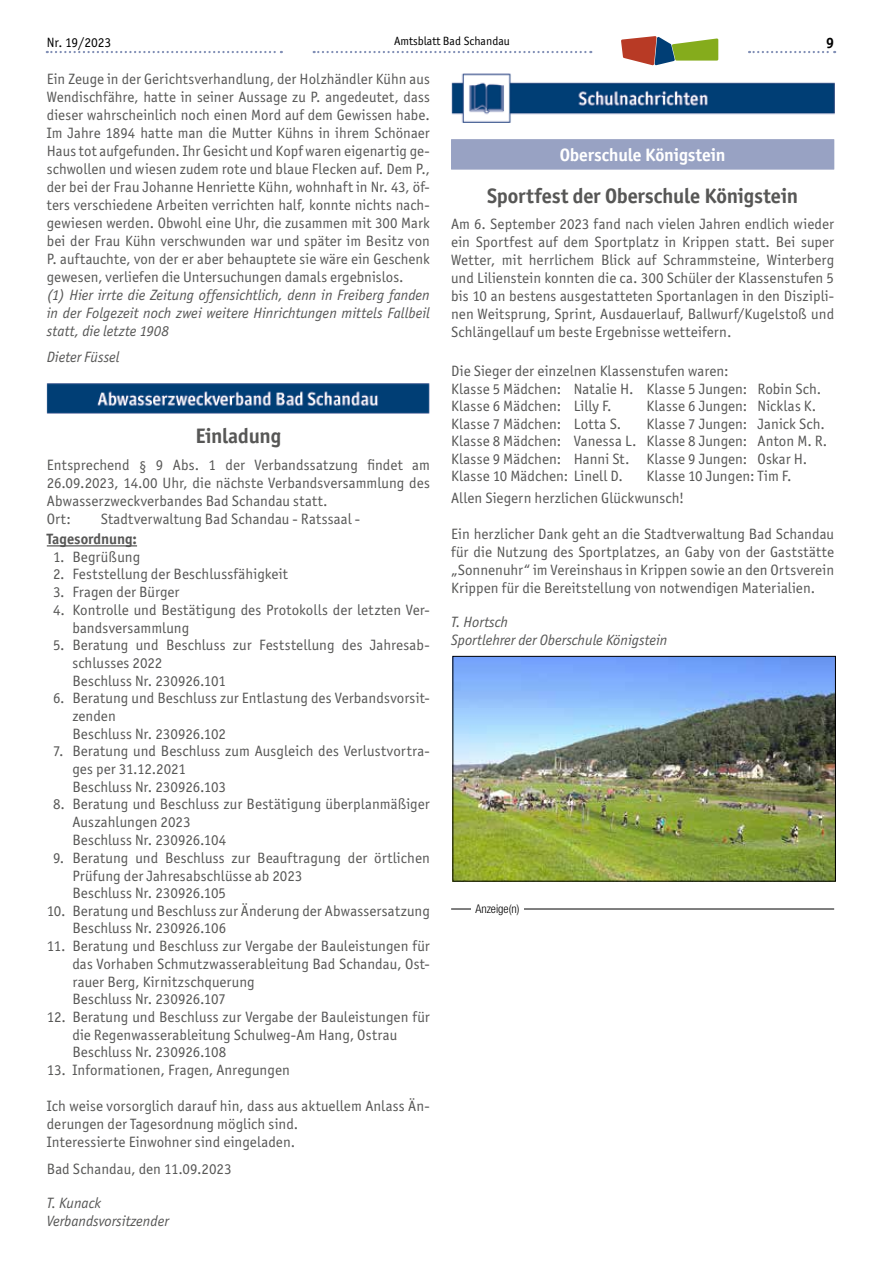
<style>
.page{position:relative;width:881px;height:1263px;background:#fff}
.page>*{position:absolute;margin:0;border:0;box-sizing:border-box;transform-origin:0 0}
.t1{font:700 21px "Officina San ITC";letter-spacing:-.01em;color:#575756}
.t2{font:700 18px "Officina San ITC";letter-spacing:-.005em;color:#fff}
.t3{font:15px/18px "Officina San ITC";letter-spacing:.01em;color:#575756}
.t4{font:italic 15px/18px "Officina San ITC";color:#575756}
.t5{font:700 15px "Officina San ITC";color:#575756}
.t6{font:700 15px "Officina San ITC";color:#000}
.t7{font:13.5px "Officina San ITC";color:#000}
.t8{font:12px "Officina San ITC";color:#000}
.t9{font:300 condensed 12px "Helvetica Neue LT";color:#000}
</style>
<div class="page">
<svg style="left:313px;top:51px;width:278px;height:2px"></svg>
<svg style="left:47px;top:51px;width:235px;height:2px"></svg>
<svg style="left:748px;top:51px;width:86px;height:2px"></svg>
<svg style="left:621px;top:36px;width:97px;height:29px"></svg>
<img style="left:451px;top:73px;width:382px;height:49px">
<div style="left:451px;top:139px;width:382px;height:30px;background:#98a2c3"></div>
<img style="left:454px;top:658px;width:379px;height:221px">
<div style="left:452px;top:656px;width:383px;height:225px;border:1px solid #000"></div>
<img style="left:47px;top:383px;width:382px;height:31px">
<hr style="left:47px;top:545px;width:90px;height:1px;background:#575756">
<hr style="left:451px;top:909px;width:382px;height:1px;background:#000">
<div style="left:471px;top:905px;width:52px;height:6px;background:#fff"></div>
<p class="t7" style="left:47px;top:34px;width:66px">Nr. 19/2023</p>
<p class="t8" style="left:394px;top:34px;width:117px">Amtsblatt Bad Schandau</p>
<p class="t6" style="left:825px;top:34px;width:10px">9</p>
<p class="t3" style="left:47px;top:70px;width:384px;text-align:justify">Ein Zeuge in der Gerichtsverhandlung, der Holzhändler Kühn aus Wendischfähre, hatte in seiner Aussage zu P. angedeutet, dass dieser wahrscheinlich noch einen Mord auf dem Gewissen habe.<br>Im Jahre 1894 hatte man die Mutter Kühns in ihrem Schönaer Haus tot aufgefunden. Ihr Gesicht und Kopf waren eigenartig ge&shy;schwollen und wiesen zudem rote und blaue Flecken auf. Dem P., der bei der Frau Johanne Henriette Kühn, wohnhaft in Nr. 43, öf&shy;ters verschiedene Arbeiten verrichten half, konnte nichts nach&shy;gewiesen werden. Obwohl eine Uhr, die zusammen mit 300 Mark bei der Frau Kühn verschwunden war und später im Besitz von P. auftauchte, von der er aber behauptete sie wäre ein Geschenk gewesen, verliefen die Untersuchungen damals ergebnislos.</p>
<p class="t4" style="left:47px;top:286px;width:384px;text-align:justify">(1) Hier irrte die Zeitung offensichtlich, denn in Freiberg fanden in der Folgezeit noch zwei weitere Hinrichtungen mittels Fallbeil statt, die letzte 1908</p>
<p class="t4" style="left:47px;top:348px;width:74px">Dieter Füssel</p>
<h1 class="t1" style="left:195px;top:423px;width:87px">Einladung</h1>
<p class="t3" style="left:47px;top:455px;width:384px">Entsprechend § 9 Abs. 1 der Verbandssatzung findet am 26.09.2023, 14.00 Uhr, die nächste Verbandsversammlung des Abwasserzweckverbandes Bad Schandau statt.<br>Ort:</p>
<p class="t3" style="left:101px;top:509px;width:260px">Stadtverwaltung Bad Schandau - Ratssaal -</p>
<p class="t5" style="left:47px;top:530px;width:92px">Tagesordnung:</p>
<p class="t3" style="left:53px;top:548px;width:89px">1. Begrüßung</p>
<p class="t3" style="left:53px;top:565px;width:236px">2. Feststellung der Beschlussfähigkeit</p>
<p class="t3" style="left:53px;top:583px;width:128px">3. Fragen der Bürger</p>
<p class="t3" style="left:72px;top:600px;width:359px;text-indent:-19px">4. Kontrolle und Bestätigung des Protokolls der letzten Ver&shy;bandsversammlung</p>
<p class="t3" style="left:72px;top:636px;width:359px;text-indent:-19px">5. Beratung und Beschluss zur Feststellung des Jahresab&shy;schlusses 2022<br>Beschluss Nr. 230926.101</p>
<p class="t3" style="left:72px;top:689px;width:359px;text-indent:-19px">6. Beratung und Beschluss zur Entlastung des Verbandsvorsit&shy;zenden<br>Beschluss Nr. 230926.102</p>
<p class="t3" style="left:72px;top:742px;width:359px;text-indent:-19px">7. Beratung und Beschluss zum Ausgleich des Verlustvortra&shy;ges per 31.12.2021<br>Beschluss Nr. 230926.103</p>
<p class="t3" style="left:72px;top:795px;width:359px;text-indent:-19px">8. Beratung und Beschluss zur Bestätigung überplanmäßiger<br>Auszahlungen 2023<br>Beschluss Nr. 230926.104</p>
<p class="t3" style="left:72px;top:848px;width:359px;text-indent:-19px">9. Beratung und Beschluss zur Beauftragung der örtlichen<br>Prüfung der Jahresabschlüsse ab 2023<br>Beschluss Nr. 230926.105</p>
<p class="t3" style="left:72px;top:902px;width:359px;line-height:17.5px;text-indent:-26px">10. Beratung und Beschluss zur Änderung der Abwassersatzung<br>Beschluss Nr. 230926.106</p>
<p class="t3" style="left:72px;top:937px;width:359px;text-indent:-26px">11. Beratung und Beschluss zur Vergabe der Bauleistungen für das Vorhaben Schmutzwasserableitung Bad Schandau, Ost&shy;rauer Berg, Kirnitzschquerung<br>Beschluss Nr. 230926.107</p>
<p class="t3" style="left:72px;top:1008px;width:359px;text-indent:-26px">12. Beratung und Beschluss zur Vergabe der Bauleistungen für die Regenwasserableitung Schulweg-Am Hang, Ostrau<br>Beschluss Nr. 230926.108</p>
<p class="t3" style="left:47px;top:1061px;width:244px">13. Informationen, Fragen, Anregungen</p>
<p class="t3" style="left:47px;top:1097px;width:384px">Ich weise vorsorglich darauf hin, dass aus aktuellem Anlass Än&shy;derungen der Tagesordnung möglich sind.<br>Interessierte Einwohner sind eingeladen.</p>
<p class="t3" style="left:47px;top:1160px;width:186px">Bad Schandau, den 11.09.2023</p>
<p class="t4" style="left:47px;top:1194px;width:123px">T. Kunack<br>Verbandsvorsitzender</p>
<p class="t2" style="left:559px;top:143px;width:167px">Oberschule Königstein</p>
<h1 class="t1" style="left:487px;top:183px;width:312px">Sportfest der Oberschule Königstein</h1>
<p class="t3" style="left:451px;top:215px;width:384px;text-align:justify">Am 6. September 2023 fand nach vielen Jahren endlich wieder ein Sportfest auf dem Sportplatz in Krippen statt. Bei super Wetter, mit herrlichem Blick auf Schrammsteine, Winterberg und Lilienstein konnten die ca. 300 Schüler der Klassenstufen 5 bis 10 an bestens ausgestatteten Sportanlagen in den Diszipli&shy;nen Weitsprung, Sprint, Ausdauerlauf, Ballwurf/Kugelstoß und Schlängellauf um beste Ergebnisse wetteifern.</p>
<p class="t3" style="left:451px;top:362px;width:371px;line-height:17.5px">Die Sieger der einzelnen Klassenstufen waren:<br>Klasse 5 Mädchen: Natalie H. Klasse 5 Jungen: Robin Sch.<br>Klasse 6 Mädchen: Lilly F.</p>
<p class="t3" style="left:646px;top:397px;width:171px">Klasse 6 Jungen: Nicklas K.</p>
<p class="t3" style="left:451px;top:415px;width:172px">Klasse 7 Mädchen: Lotta S.</p>
<p class="t3" style="left:451px;top:415px;width:377px;line-height:17.5px;text-indent:195px">Klasse 7 Jungen: Janick Sch.<br>Klasse 8 Mädchen: Vanessa L. Klasse 8 Jungen: Anton M. R.<br>Klasse 9 Mädchen: Hanni St. Klasse 9 Jungen: Oskar H.<br>Klasse 10 Mädchen: Linell D.</p>
<p class="t3" style="left:451px;top:466px;width:342px;line-height:21.3px;text-indent:195px">Klasse 10 Jungen: Tim F.<br>Allen Siegern herzlichen Glückwunsch!</p>
<p class="t3" style="left:451px;top:525px;width:384px;text-align:justify">Ein herzlicher Dank geht an die Stadtverwaltung Bad Schandau für die Nutzung des Sportplatzes, an Gaby von der Gaststätte „Sonnenuhr“ im Vereinshaus in Krippen sowie an den Ortsverein Krippen für die Bereitstellung von notwendigen Materialien.</p>
<p class="t4" style="left:451px;top:613px;width:218px">T. Hortsch<br>Sportlehrer der Oberschule Königstein</p>
<p class="t9" style="left:475px;top:901px;width:45px">Anzeige(n)</p>
</div>
